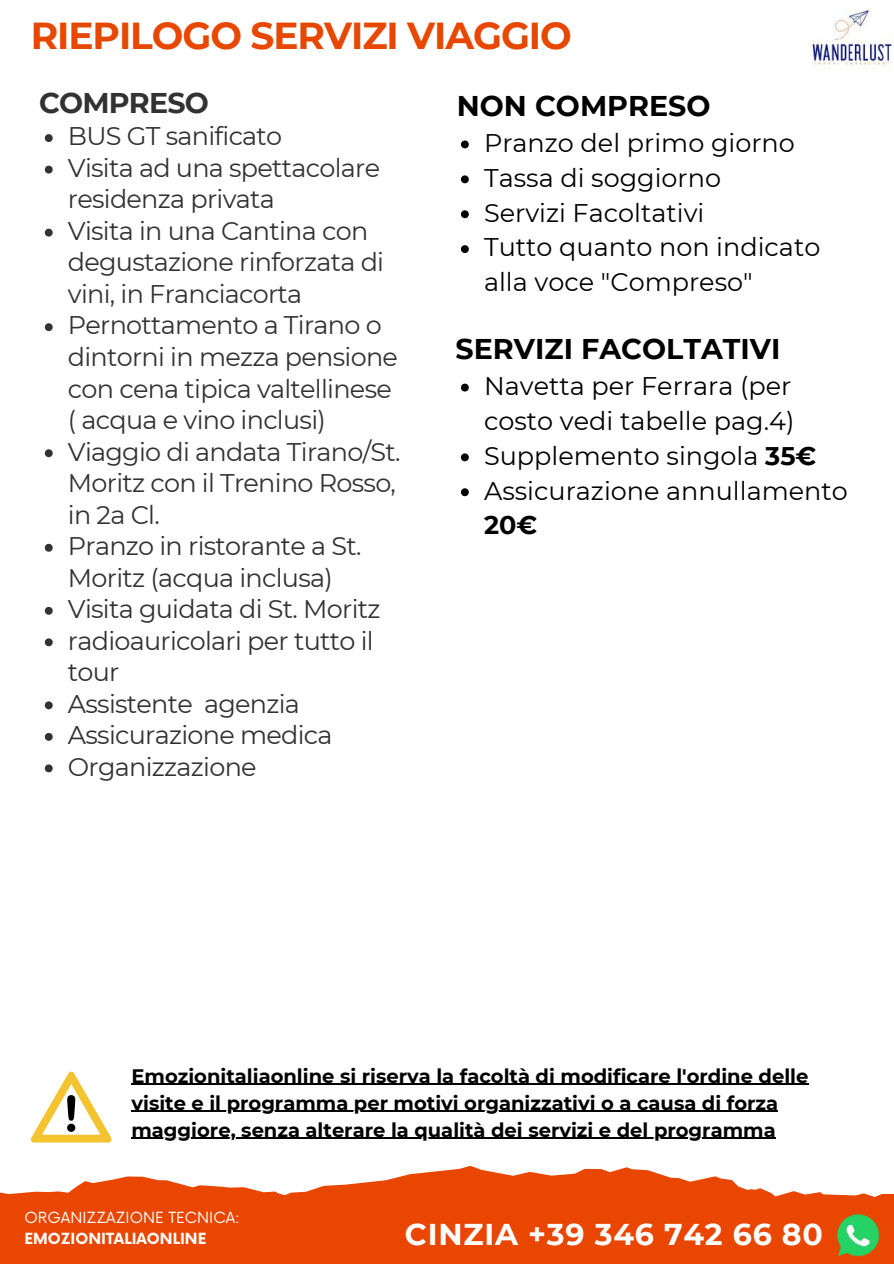
<style>
.page{position:relative;width:894px;height:1264px;background:#fff}
.page>*{position:absolute;margin:0;border:0;box-sizing:border-box;transform-origin:0 0}
.t1{font:700 37.5px "Montserrat";letter-spacing:-.03em;color:#e84700}
.t2{font:700 30px "Montserrat";letter-spacing:.025em;color:#fff}
.t3{font:700 28.5px "Montserrat";color:#000}
.t4{font:700 28.5px "Montserrat";letter-spacing:-.03em;color:#323232}
.t5{font:25.5px/31.5px "Montserrat";letter-spacing:-.03em;color:#323232}
.t6{font:25.5px/34.8px "Montserrat";color:#000}
.t7{font:700 25.5px "Montserrat";color:#000}
.t8{font:700 19.5px/27px "Montserrat";color:#000}
.t9{font:15px "Now";color:#fff}
.t10{font:700 15px "Now";color:#fff}
.s1{font-weight:700}
</style>
<div class="page">
<svg style="left:0;top:1165px;width:893px;height:98px;fill:#e84601"></svg>
<svg style="left:461px;top:140px;width:7px;height:8px"></svg>
<svg style="left:461px;top:175px;width:7px;height:8px"></svg>
<svg style="left:461px;top:210px;width:7px;height:8px"></svg>
<svg style="left:461px;top:245px;width:7px;height:8px"></svg>
<svg style="left:461px;top:383px;width:7px;height:8px"></svg>
<svg style="left:461px;top:453px;width:7px;height:8px"></svg>
<svg style="left:461px;top:488px;width:7px;height:8px"></svg>
<svg style="left:45px;top:134px;width:8px;height:8px"></svg>
<svg style="left:45px;top:166px;width:8px;height:7px"></svg>
<svg style="left:45px;top:229px;width:8px;height:7px"></svg>
<svg style="left:45px;top:323px;width:8px;height:8px"></svg>
<svg style="left:45px;top:449px;width:8px;height:8px"></svg>
<svg style="left:45px;top:544px;width:8px;height:7px"></svg>
<svg style="left:45px;top:607px;width:8px;height:7px"></svg>
<svg style="left:45px;top:638px;width:8px;height:8px"></svg>
<svg style="left:45px;top:701px;width:8px;height:8px"></svg>
<svg style="left:45px;top:733px;width:8px;height:7px"></svg>
<svg style="left:45px;top:764px;width:8px;height:8px"></svg>
<svg style="left:31px;top:1071px;width:81px;height:71px"></svg>
<hr style="left:131px;top:1083px;width:677px;height:1px;background:#000">
<hr style="left:131px;top:1110px;width:647px;height:1px;background:#000">
<hr style="left:131px;top:1137px;width:644px;height:1px;background:#000">
<img style="left:810px;top:10px;width:82px;height:59px">
<img style="left:837px;top:1213px;width:41px;height:42px">
<h1 class="t1" style="left:31px;top:12px;width:542px">RIEPILOGO SERVIZI VIAGGIO</h1>
<p class="t4" style="left:39px;top:85px;width:171px">COMPRESO</p>
<p class="t5" style="left:68px;top:120px;width:334px">BUS GT sanificato<br>Visita ad una spettacolare residenza privata<br>Visita in una Cantina con degustazione rinforzata di vini, in Franciacorta<br>Pernottamento a Tirano o dintorni in mezza pensione con cena tipica valtellinese ( acqua e vino inclusi)<br>Viaggio di andata Tirano/St.<br>Moritz con il Trenino Rosso, in 2a Cl.<br>Pranzo in ristorante a St.<br>Moritz (acqua inclusa)<br>Visita guidata di St. Moritz radioauricolari per tutto il tour<br>Assistente agenzia<br>Assicurazione medica<br>Organizzazione</p>
<p class="t3" style="left:456px;top:88px;width:255px">NON COMPRESO</p>
<p class="t6" style="left:484px;top:125px;width:338px">Pranzo del primo giorno<br>Tassa di soggiorno<br>Servizi Facoltativi<br>Tutto quanto non indicato alla voce "Compreso"</p>
<p class="t3" style="left:455px;top:331px;width:326px">SERVIZI FACOLTATIVI</p>
<p class="t6" style="left:484px;top:368px;width:365px">Navetta per Ferrara (per costo vedi tabelle pag.4)<br>Supplemento singola <span class="s1">35€<br></span>Assicurazione annullamento</p>
<p class="t7" style="left:484px;top:510px;width:55px">20€</p>
<p class="t8" style="left:131px;top:1062px;width:678px">Emozionitaliaonline si riserva la facoltà di modificare l'ordine delle visite e il programma per motivi organizzativi o a causa di forza maggiore, senza alterare la qualità dei servizi e del programma</p>
<p class="t9" style="left:25px;top:1209px;width:217px">ORGANIZZAZIONE TECNICA:</p>
<p class="t10" style="left:25px;top:1229px;width:183px">EMOZIONITALIAONLINE</p>
<p class="t2" style="left:405px;top:1215px;width:419px">CINZIA +39 346 742 66 80</p>
</div>
